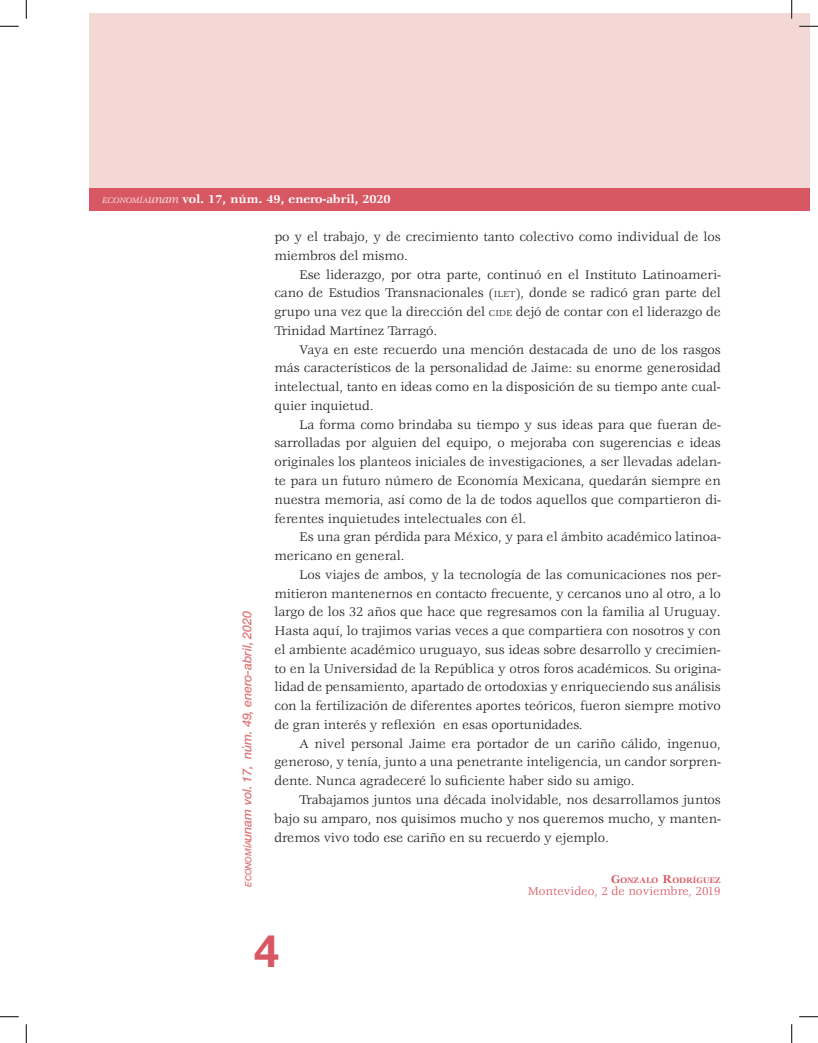
<style>
.page{position:relative;width:818px;height:1043px;background:#fff}
.page>*{position:absolute;margin:0;border:0;box-sizing:border-box;transform-origin:0 0}
.t1{font:700 45px "Helvetica Neue LT Std";color:#d75862}
.t2{font:13.75px/18.8px "Veljovic";letter-spacing:-.005em;color:#231f20;text-align:justify}
.t3{font:italic 500 12.5px "Helvetica Neue LT Std";letter-spacing:-.01em;color:#de7a7a}
.t4{font:700 12.5px "Veljovic";letter-spacing:-.01em;color:#fff}
.t5{font:12.5px "Veljovic";color:#d75862}
.t6{font:700 8.75px "Veljovic";color:#d75862}
.s1{font-weight:400;font-style:italic;font-size:8.75px}
.s2{font-weight:400;font-style:italic}
.s3{font-size:9.62px}
.s4{font-size:12.5px}
.s5{font-size:8.75px}
</style>
<div class="page">
<div style="left:89px;top:13px;width:720px;height:179px;background:#f4d8d5"></div>
<div style="left:89px;top:189px;width:720px;height:22px;background:#d75862"></div>
<svg style="left:0;top:25px;width:19px;height:2px"></svg>
<svg style="left:799px;top:25px;width:19px;height:2px"></svg>
<svg style="left:0;top:1016px;width:19px;height:1px"></svg>
<svg style="left:799px;top:1016px;width:19px;height:1px"></svg>
<svg style="left:25px;top:0;width:2px;height:19px"></svg>
<svg style="left:25px;top:1024px;width:2px;height:18px"></svg>
<svg style="left:791px;top:0;width:1px;height:19px"></svg>
<svg style="left:791px;top:1024px;width:1px;height:18px"></svg>
<p class="t4" style="left:102px;top:193px;width:290px"><span class="s1">ECONOMÍA</span><span class="s2">unam</span> vol. 17, núm. 49, enero-abril, 2020</p>
<p class="t2" style="left:274px;top:228px;width:448px">po y el trabajo, y de crecimiento tanto colectivo como individual de los miembros del mismo.</p>
<p class="t2" style="left:274px;top:266px;width:448px;text-indent:25px">Ese liderazgo, por otra parte, continuó en el Instituto Latinoameri&shy;cano de Estudios Transnacionales (<span class="s3">ILET</span>), donde se radicó gran parte del grupo una vez que la dirección del <span class="s3">CIDE</span> dejó de contar con el liderazgo de Trinidad Martínez Tarragó.</p>
<p class="t2" style="left:274px;top:341px;width:448px;text-indent:25px">Vaya en este recuerdo una mención destacada de uno de los rasgos más característicos de la personalidad de Jaime: su enorme generosidad intelectual, tanto en ideas como en la disposición de su tiempo ante cual&shy;quier inquietud.</p>
<p class="t2" style="left:274px;top:416px;width:448px;text-indent:25px">La forma como brindaba su tiempo y sus ideas para que fueran de&shy;sarrolladas por alguien del equipo, o mejoraba con sugerencias e ideas originales los planteos iniciales de investigaciones, a ser llevadas adelan&shy;te para un futuro número de Economía Mexicana, quedarán siempre en nuestra memoria, así como de la de todos aquellos que compartieron di&shy;ferentes inquietudes intelectuales con él.</p>
<p class="t2" style="left:274px;top:528px;width:448px;text-indent:25px">Es una gran pérdida para México, y para el ámbito académico latinoa&shy;mericano en general.</p>
<p class="t2" style="left:274px;top:566px;width:448px;text-indent:25px">Los viajes de ambos, y la tecnología de las comunicaciones nos per&shy;mitieron mantenernos en contacto frecuente, y cercanos uno al otro, a lo largo de los 32 años que hace que regresamos con la familia al Uruguay.<br>Hasta aquí, lo trajimos varias veces a que compartiera con nosotros y con el ambiente académico uruguayo, sus ideas sobre desarrollo y crecimien&shy;to en la Universidad de la República y otros foros académicos. Su origina&shy;lidad de pensamiento, apartado de ortodoxias y enriqueciendo sus análisis con la fertilización de diferentes aportes teóricos, fueron siempre motivo de gran interés y reflexión en esas oportunidades.</p>
<p class="t2" style="left:274px;top:734px;width:448px;text-indent:25px">A nivel personal Jaime era portador de un cariño cálido, ingenuo, generoso, y tenía, junto a una penetrante inteligencia, un candor sorpren&shy;dente. Nunca agradeceré lo suficiente haber sido su amigo.</p>
<p class="t2" style="left:274px;top:791px;width:448px;text-indent:25px">Trabajamos juntos una década inolvidable, nos desarrollamos juntos bajo su amparo, nos quisimos mucho y nos queremos mucho, y manten&shy;dremos vivo todo ese cariño en su recuerdo y ejemplo.</p>
<p class="t6" style="left:611px;top:875px;width:111px"><span class="s4">G</span>ONZALO <span class="s4">R</span>ODRÍGUEZ</p>
<p class="t5" style="left:527px;top:884px;width:194px">Montevideo, 2 de noviembre, 2019</p>
<p class="t3" style="left:239px;top:886px;width:277px;rotate:-90deg"><span class="s5">economía</span>unam vol. 17, núm. 49, enero-abril, 2020</p>
<h1 class="t1" style="left:254px;top:922px;width:27px">4</h1>
</div>
